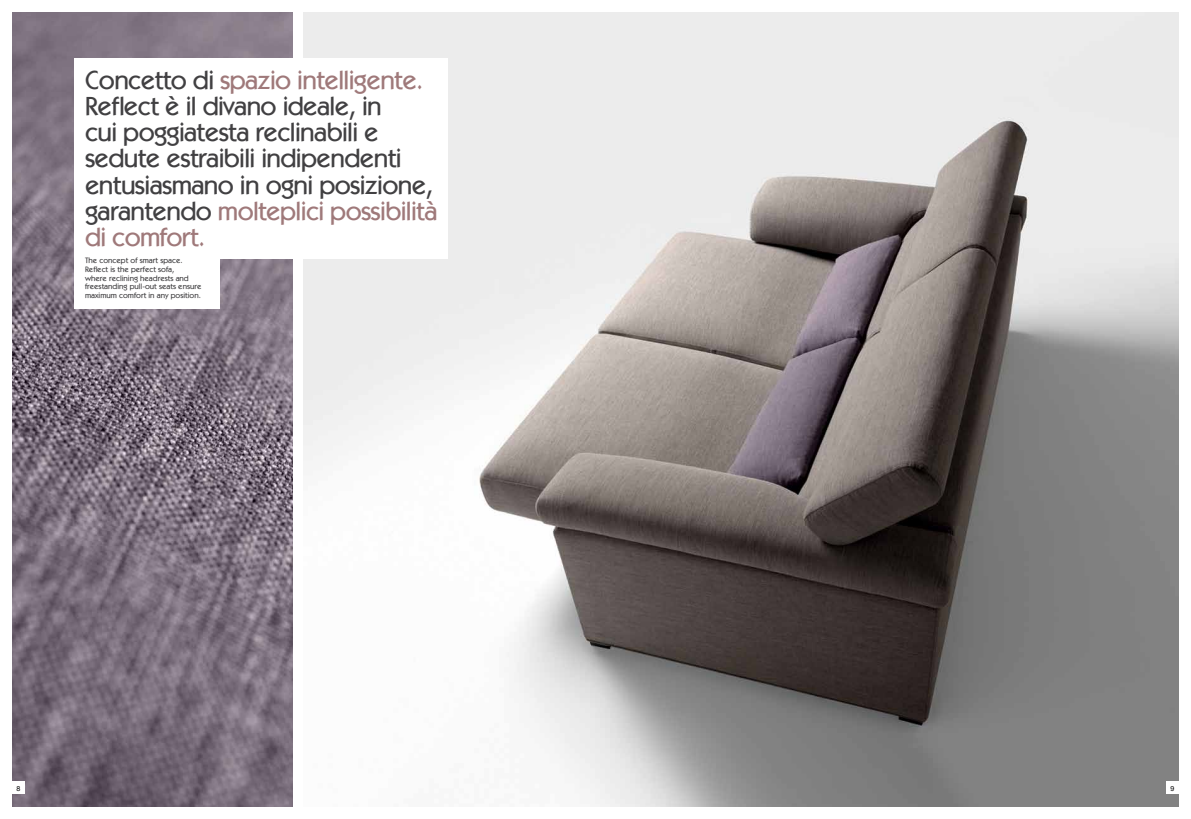
<style>
.page{position:relative;width:1191px;height:819px;background:#fff}
.page>*{position:absolute;margin:0;border:0;box-sizing:border-box;transform-origin:0 0}
.t1{font:500 26.25px/26.2px "Itc Kabel LT";letter-spacing:-.025em;color:#414042}
.t2{font:500 7.88px/8.8px "Itc Kabel LT";color:#414042}
.t3{font:7px "Helvetica Neue";color:#000}
.s1{color:#9f797a}
</style>
<div class="page">
<img style="left:303px;top:12px;width:875px;height:794px">
<img style="left:12px;top:12px;width:280px;height:794px">
<div style="left:75px;top:58px;width:373px;height:201px;background:#fff"></div>
<div style="left:75px;top:257px;width:145px;height:51px;background:#fff"></div>
<div style="left:1166px;top:781px;width:25px;height:13px;background:#fff"></div>
<div style="left:0;top:781px;width:25px;height:13px;background:#fff"></div>
<p class="t1" style="left:85px;top:67px;width:354px">Concetto di <span class="s1">spazio intelligente.<br></span>Reflect è il divano ideale, in<br>cui poggiatesta reclinabili e sedute estraibili indipendenti entusiasmano in ogni posizione, garantendo <span class="s1">molteplici possibilità di comfort.</span></p>
<p class="t2" style="left:85px;top:256px;width:118px">The concept of smart space.<br>Reflect is the perfect sofa,<br>where reclining headrests and freestanding pull-out seats ensure maximum comfort in any position.</p>
<p class="t3" style="left:17px;top:783px;width:5px">8</p>
<p class="t3" style="left:1170px;top:783px;width:5px">9</p>
</div>
